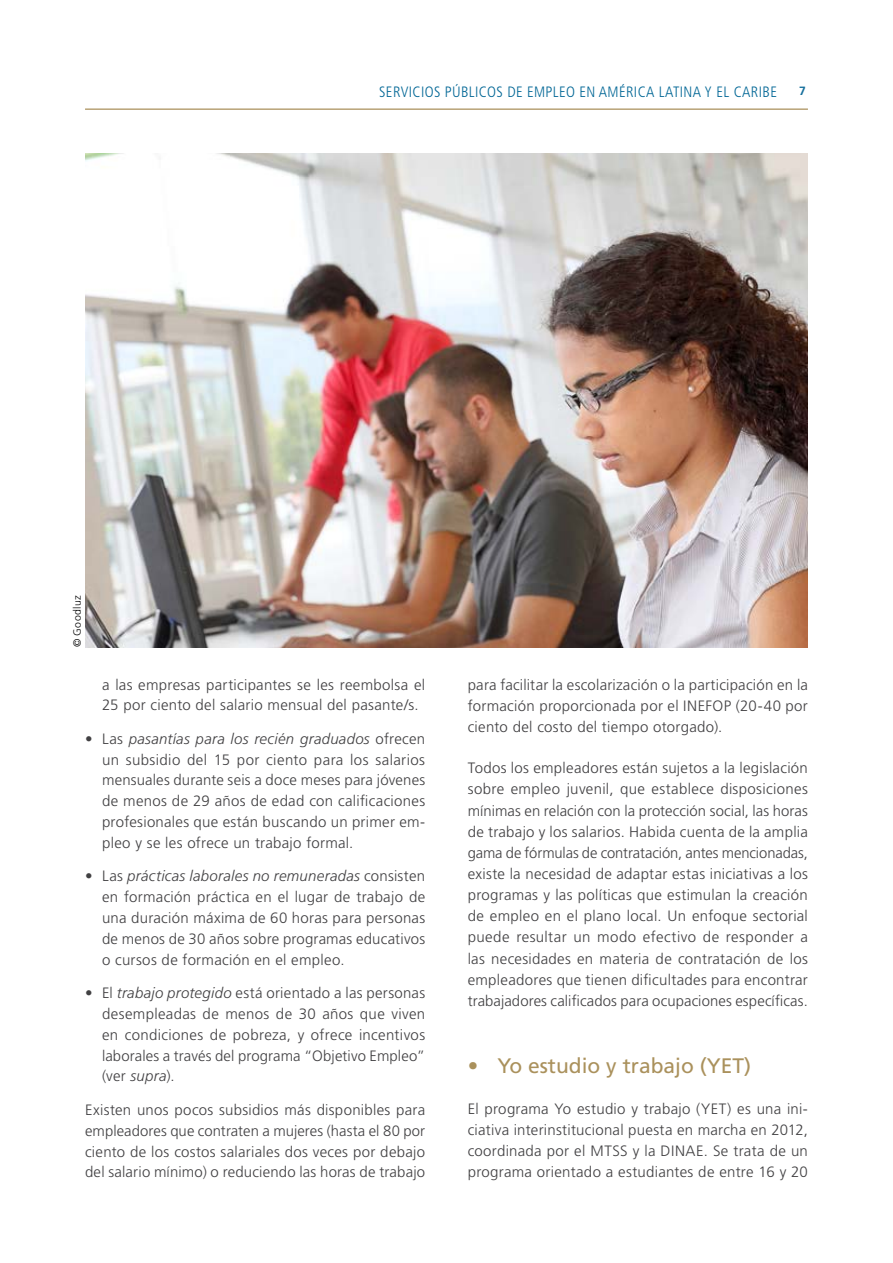
<style>
.page{position:relative;width:893px;height:1263px;background:#fff}
.page>*{position:absolute;margin:0;border:0;box-sizing:border-box;transform-origin:0 0}
.t1{font:21px "Frutiger LT Std";color:#aa915c}
.t2{font:300 15px/20.9px "Frutiger LT Std";letter-spacing:.015em;color:#414042;text-align:justify}
.t3{font:300 condensed 15px "Frutiger LT Std";letter-spacing:.025em;color:#006695}
.t4{font:700 12px "Frutiger LT Std";color:#156f9c}
.t5{font:300 10.5px "Frutiger LT Std";letter-spacing:.035em;color:#000}
.s1{font-style:italic}
</style>
<div class="page">
<hr style="left:85px;top:108px;width:723px;height:2px;background:#b8a276">
<img style="left:85px;top:153px;width:723px;height:494px">
<p class="t5" style="left:71px;top:647px;width:53px;rotate:-90deg">© Goodluz</p>
<p class="t3" style="left:379px;top:83px;width:399px">SERVICIOS PÚBLICOS DE EMPLEO EN AMÉRICA LATINA Y EL CARIBE</p>
<p class="t4" style="left:799px;top:83px;width:8px">7</p>
<p class="t2" style="left:102px;top:674px;width:325px">a las empresas participantes se les reembolsa el<br>25 por ciento del salario mensual del pasante/s.</p>
<p class="t2" style="left:102px;top:728px;width:325px;text-indent:-17px">• Las <span class="s1">pasantías para los recién graduados</span> ofrecen un subsidio del 15 por ciento para los salarios mensuales durante seis a doce meses para jóvenes de menos de 29 años de edad con calificaciones profesionales que están buscando un primer em&shy;pleo y se les ofrece un trabajo formal.</p>
<p class="t2" style="left:102px;top:866px;width:325px;text-indent:-17px">• Las <span class="s1">prácticas laborales no remuneradas</span> consisten en formación práctica en el lugar de trabajo de una duración máxima de 60 horas para personas de menos de 30 años sobre programas educativos o cursos de formación en el empleo.</p>
<p class="t2" style="left:102px;top:983px;width:325px;text-indent:-17px">• El <span class="s1">trabajo protegido</span> está orientado a las personas desempleadas de menos de 30 años que viven en condiciones de pobreza, y ofrece incentivos laborales a través del programa “Objetivo Empleo” (ver <span class="s1">supra</span>).</p>
<p class="t2" style="left:85px;top:1099px;width:342px">Existen unos pocos subsidios más disponibles para empleadores que contraten a mujeres (hasta el 80 por ciento de los costos salariales dos veces por debajo del salario mínimo) o reduciendo las horas de trabajo</p>
<p class="t2" style="left:468px;top:674px;width:342px">para facilitar la escolarización o la participación en la formación proporcionada por el INEFOP (20-40 por ciento del costo del tiempo otorgado).</p>
<p class="t2" style="left:468px;top:758px;width:342px">Todos los empleadores están sujetos a la legislación sobre empleo juvenil, que establece disposiciones mínimas en relación con la protección social, las horas de trabajo y los salarios. Habida cuenta de la amplia gama de fórmulas de contratación, antes mencionadas, existe la necesidad de adaptar estas iniciativas a los programas y las políticas que estimulan la creación de empleo en el plano local. Un enfoque sectorial puede resultar un modo efectivo de responder a las necesidades en materia de contratación de los empleadores que tienen dificultades para encontrar trabajadores calificados para ocupaciones específicas.</p>
<h1 class="t1" style="left:468px;top:1053px;width:285px">• Yo estudio y trabajo (YET)</h1>
<p class="t2" style="left:468px;top:1098px;width:342px">El programa Yo estudio y trabajo (YET) es una ini&shy;ciativa interinstitucional puesta en marcha en 2012, coordinada por el MTSS y la DINAE. Se trata de un programa orientado a estudiantes de entre 16 y 20</p>
</div>
